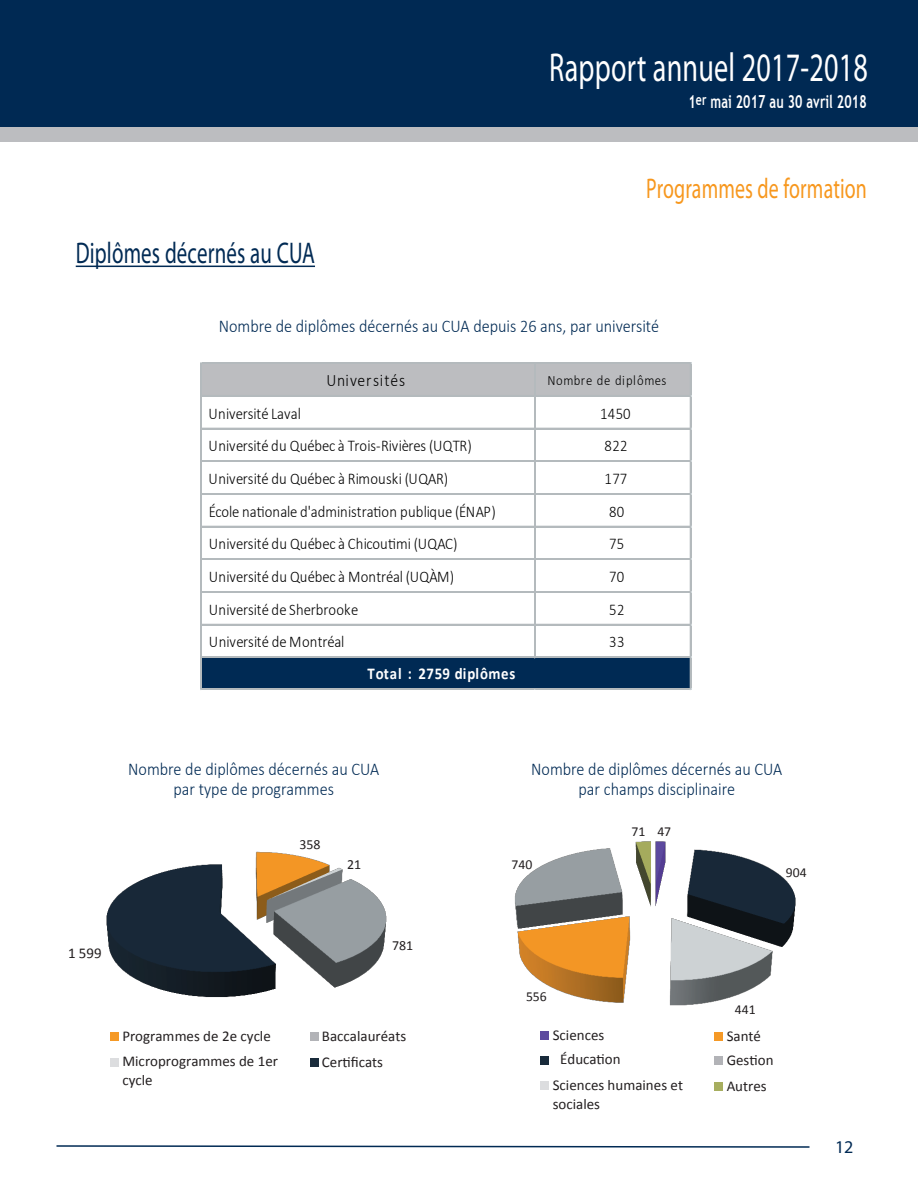
<style>
.page{position:relative;width:918px;height:1188px;background:#fff}
.page>*{position:absolute;margin:0;border:0;box-sizing:border-box;transform-origin:0 0}
.t1{font:40.5px "Myriad Pro";letter-spacing:.01em;color:#fff;scale:.7 1}
.t2{font:30px "Myriad Pro";letter-spacing:.01em;color:#002a54;scale:.7 1}
.t3{font:28.5px "Myriad Pro";letter-spacing:.01em;color:#f7971d;scale:.7 1}
.t4{font:300 18px/19.8px "Calibri";color:#002a54;text-align:center;scale:.9 1}
.t5{font:700 18px "Trebuchet MS";letter-spacing:.01em;color:#fff;scale:.7 1}
.t6{font:18px "Myriad Pro";color:#002a54}
.t7{font:300 17.4px "Calibri";letter-spacing:.05em;color:#000;scale:.9 1}
.t8{font:700 16.5px "Calibri";letter-spacing:.045em;color:#fff;scale:.9 1}
.t9{font:300 16.35px "Calibri";letter-spacing:.005em;color:#000;scale:.9 1}
.t10{font:15px/25.8px "Calibri";color:#231f20}
.t11{font:300 14.1px "Calibri";letter-spacing:.05em;color:#000;scale:.9 1}
.t12{font:13.95px "Calibri";color:#231f20}
.t13{font:13.65px "Calibri";color:#231f20}
</style>
<div class="page">
<svg style="left:56px;top:1145px;width:754px;height:3px"></svg>
<hr style="left:76px;top:266px;width:239px;height:1px;background:#002a54">
<div style="left:202px;top:364px;width:489px;height:33px;background:#bcbdc0"></div>
<div style="left:202px;top:657px;width:489px;height:33px;background:#002a54"></div>
<hr style="left:202px;top:363px;width:489px;height:1px;background:#b4babd">
<hr style="left:202px;top:395px;width:489px;height:2px;background:#b4babd">
<hr style="left:202px;top:428px;width:489px;height:1px;background:#b4babd">
<hr style="left:202px;top:461px;width:489px;height:1px;background:#b4babd">
<hr style="left:202px;top:493px;width:489px;height:1px;background:#b4babd">
<hr style="left:202px;top:494px;width:489px;height:1px;background:#b4babd">
<hr style="left:202px;top:526px;width:489px;height:1px;background:#b4babd">
<hr style="left:202px;top:559px;width:489px;height:1px;background:#b4babd">
<hr style="left:202px;top:591px;width:489px;height:1px;background:#b4babd">
<hr style="left:202px;top:592px;width:489px;height:1px;background:#b4babd">
<hr style="left:202px;top:624px;width:489px;height:1px;background:#b4babd">
<hr style="left:202px;top:657px;width:489px;height:1px;background:#b4babd">
<hr style="left:201px;top:363px;width:1px;height:327px;background:#b4babd">
<hr style="left:534px;top:364px;width:1px;height:294px;background:#b4babd">
<hr style="left:535px;top:364px;width:1px;height:294px;background:#b4babd">
<hr style="left:202px;top:688px;width:489px;height:1px;background:#b4babd">
<hr style="left:202px;top:689px;width:489px;height:1px;background:#b4babd">
<hr style="left:690px;top:364px;width:1px;height:326px;background:#b4babd">
<div style="left:0;top:0;width:918px;height:128px;background:#002953"></div>
<div style="left:0;top:127px;width:918px;height:15px;background:#bcbdc0"></div>
<img style="left:106px;top:851px;width:281px;height:190px">
<div style="left:110px;top:1032px;width:9px;height:9px;background:#f59926"></div>
<div style="left:110px;top:1058px;width:9px;height:8px;background:#dcdddf"></div>
<div style="left:310px;top:1033px;width:8px;height:8px;background:#b2b3b7"></div>
<div style="left:310px;top:1059px;width:8px;height:8px;background:#192b3b"></div>
<img style="left:514px;top:841px;width:282px;height:199px">
<div style="left:715px;top:1033px;width:8px;height:8px;background:#f59926"></div>
<div style="left:715px;top:1057px;width:8px;height:8px;background:#b2b3b7"></div>
<div style="left:715px;top:1083px;width:8px;height:8px;background:#a7ae5f"></div>
<div style="left:541px;top:1032px;width:8px;height:8px;background:#5d4b9f"></div>
<div style="left:541px;top:1056px;width:8px;height:8px;background:#192b3b"></div>
<div style="left:541px;top:1082px;width:8px;height:8px;background:#dcdddf"></div>
<p class="t1" style="left:549px;top:43px;width:457px">Rapport annuel 2017-2018</p>
<p class="t5" style="left:688px;top:90px;width:256px">1<sup>er</sup> mai 2017 au 30 avril 2018</p>
<p class="t2" style="left:76px;top:235px;width:343px">Diplômes décernés au CUA</p>
<p class="t3" style="left:646px;top:171px;width:317px">Programmes de formation</p>
<p class="t4" style="left:219px;top:316px;width:491px">Nombre de diplômes décernés au CUA depuis 26 ans, par université</p>
<p class="t7" style="left:327px;top:369px;width:89px">Universités</p>
<p class="t11" style="left:547px;top:372px;width:134px">Nombre de diplômes</p>
<p class="t9" style="left:209px;top:403px;width:104px">Université Laval</p>
<p class="t9" style="left:600px;top:403px;width:35px">1450</p>
<p class="t9" style="left:209px;top:436px;width:294px">Université du Québec à Trois-Rivières (UQTR)</p>
<p class="t9" style="left:605px;top:436px;width:27px">822</p>
<p class="t9" style="left:209px;top:468px;width:268px">Université du Québec à Rimouski (UQAR)</p>
<p class="t9" style="left:605px;top:468px;width:27px">177</p>
<p class="t9" style="left:209px;top:501px;width:320px">École nationale d'administration publique (ÉNAP)</p>
<p class="t9" style="left:609px;top:501px;width:18px">80</p>
<p class="t9" style="left:209px;top:534px;width:278px">Université du Québec à Chicoutimi (UQAC)</p>
<p class="t9" style="left:609px;top:534px;width:18px">75</p>
<p class="t9" style="left:209px;top:566px;width:274px">Université du Québec à Montréal (UQÀM)</p>
<p class="t9" style="left:609px;top:566px;width:18px">70</p>
<p class="t9" style="left:209px;top:599px;width:168px">Université de Sherbrooke</p>
<p class="t9" style="left:609px;top:599px;width:18px">52</p>
<p class="t9" style="left:209px;top:632px;width:152px">Université de Montréal</p>
<p class="t9" style="left:609px;top:632px;width:18px">33</p>
<p class="t8" style="left:367px;top:663px;width:166px">Total : 2759 diplômes</p>
<p class="t4" style="left:128px;top:759px;width:280px">Nombre de diplômes décernés au CUA par type de programmes</p>
<p class="t4" style="left:531px;top:759px;width:280px">Nombre de diplômes décernés au CUA par champs disciplinaire</p>
<p class="t12" style="left:299px;top:835px;width:23px">358</p>
<p class="t12" style="left:347px;top:855px;width:16px">21</p>
<p class="t10" style="left:68px;top:940px;width:35px">1 599</p>
<p class="t10" style="left:122px;top:1023px;width:157px">Programmes de 2e cycle<br>Microprogrammes de 1er</p>
<p class="t10" style="left:122px;top:1067px;width:32px">cycle</p>
<p class="t12" style="left:392px;top:937px;width:23px">781</p>
<p class="t10" style="left:322px;top:1023px;width:86px">Baccalauréats<br>Certificats</p>
<p class="t13" style="left:511px;top:856px;width:22px">740</p>
<p class="t13" style="left:631px;top:823px;width:15px">71</p>
<p class="t13" style="left:657px;top:823px;width:15px">47</p>
<p class="t13" style="left:786px;top:864px;width:22px">904</p>
<p class="t13" style="left:526px;top:987px;width:22px">556</p>
<p class="t10" style="left:560px;top:1023px;width:62px;line-height:24.3px;text-indent:-8px">Sciences<br>Éducation</p>
<p class="t10" style="left:553px;top:1076px;width:132px;line-height:18.3px">Sciences humaines et sociales</p>
<p class="t13" style="left:735px;top:1001px;width:22px">441</p>
<p class="t10" style="left:727px;top:1024px;width:48px;line-height:24.3px">Santé<br>Gestion</p>
<p class="t10" style="left:727px;top:1073px;width:42px">Autres</p>
<p class="t6" style="left:835px;top:1136px;width:20px">12</p>
</div>
